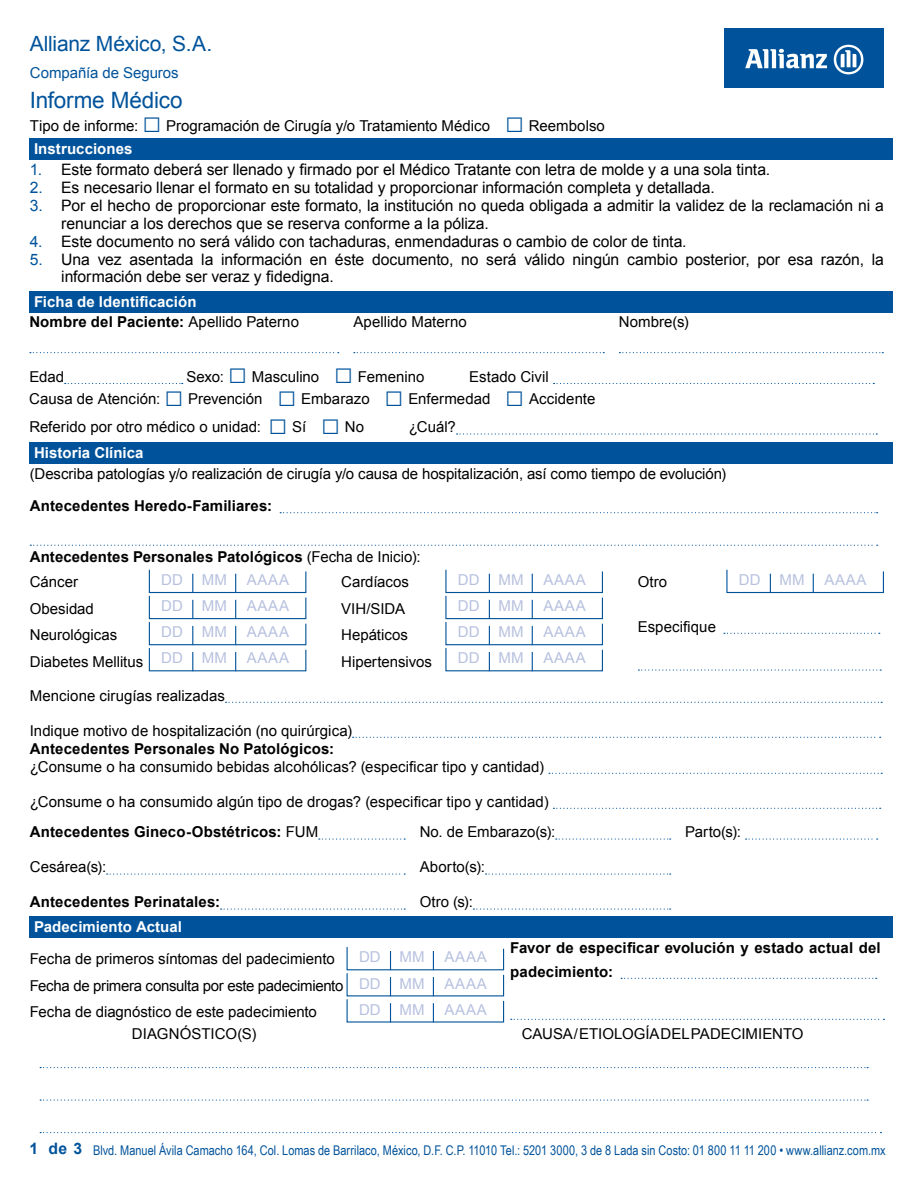
<style>
.page{position:relative;width:918px;height:1188px;background:#fff}
.page>*{position:absolute;margin:0;border:0;box-sizing:border-box;transform-origin:0 0}
.t1{font:22.5px "Arial";letter-spacing:-.01em;color:#00539b}
.t2{font:21px "Arial";letter-spacing:-.01em;color:#00539b}
.t3{font:15.75px/17.2px "Arial";letter-spacing:-.005em;color:#000}
.t4{font:15px/26.5px "Arial";color:#000}
.t5{font:700 15px/24px "Arial";letter-spacing:.01em;color:#000}
.t6{font:15px "Arial";letter-spacing:.05em;color:#b7c1df}
.t7{font:700 15px "Arial";letter-spacing:.005em;color:#fff}
.t8{font:15px "Arial";letter-spacing:-.005em;color:#00539b}
.t9{font:13.35px "Arial Narrow";color:#00539b}
.s1{font-size:31.5px;color:#00539b}
.s2{font-weight:700;color:#fff}
.s3{color:#00539b}
.s4{font-weight:400}
.s5{font-weight:700}
.s6{font-family:"Arial";font-weight:700;font-size:15.75px}
</style>
<div class="page">
<div style="left:725px;top:28px;width:159px;height:60px;background:#00539b"></div>
<svg style="left:745px;top:49px;width:82px;height:19px"></svg>
<svg style="left:834px;top:45px;width:29px;height:29px"></svg>
<svg style="left:30px;top:352px;width:309px;height:1px"></svg>
<svg style="left:354px;top:352px;width:250px;height:1px"></svg>
<svg style="left:619px;top:352px;width:264px;height:1px"></svg>
<svg style="left:65px;top:383px;width:118px;height:1px"></svg>
<svg style="left:554px;top:383px;width:320px;height:1px"></svg>
<svg style="left:457px;top:433px;width:420px;height:2px"></svg>
<svg style="left:280px;top:512px;width:598px;height:1px"></svg>
<svg style="left:30px;top:545px;width:848px;height:1px"></svg>
<div style="left:30px;top:138px;width:863px;height:22px;background:#00539b"></div>
<div style="left:30px;top:291px;width:863px;height:22px;background:#00539b"></div>
<div style="left:30px;top:442px;width:863px;height:22px;background:#00539b"></div>
<div style="left:30px;top:916px;width:863px;height:22px;background:#00539b"></div>
<svg style="left:726px;top:569px;width:158px;height:25px"></svg>
<svg style="left:346px;top:947px;width:159px;height:76px"></svg>
<svg style="left:148px;top:569px;width:159px;height:103px"></svg>
<svg style="left:445px;top:569px;width:158px;height:103px"></svg>
<svg style="left:724px;top:633px;width:156px;height:1px"></svg>
<svg style="left:638px;top:669px;width:243px;height:2px"></svg>
<svg style="left:226px;top:702px;width:656px;height:1px"></svg>
<svg style="left:353px;top:737px;width:528px;height:1px"></svg>
<svg style="left:549px;top:773px;width:333px;height:1px"></svg>
<svg style="left:553px;top:808px;width:328px;height:1px"></svg>
<svg style="left:319px;top:838px;width:86px;height:2px"></svg>
<svg style="left:556px;top:838px;width:115px;height:2px"></svg>
<svg style="left:746px;top:838px;width:132px;height:2px"></svg>
<svg style="left:107px;top:874px;width:298px;height:1px"></svg>
<svg style="left:486px;top:874px;width:185px;height:1px"></svg>
<svg style="left:221px;top:909px;width:184px;height:1px"></svg>
<svg style="left:473px;top:909px;width:198px;height:1px"></svg>
<svg style="left:621px;top:978px;width:256px;height:1px"></svg>
<svg style="left:511px;top:1019px;width:373px;height:1px"></svg>
<svg style="left:40px;top:1067px;width:828px;height:1px"></svg>
<svg style="left:40px;top:1100px;width:828px;height:1px"></svg>
<svg style="left:40px;top:1132px;width:842px;height:1px"></svg>
<h2 class="t2" style="left:30px;top:30px;width:184px">Allianz México, S.A.</h2>
<p class="t8" style="left:30px;top:63px;width:151px">Compañía de Seguros</p>
<h1 class="t1" style="left:30px;top:85px;width:154px">Informe Médico</h1>
<p class="t4" style="left:30px;top:114px;width:577px;line-height:23.5px">Tipo de informe: <span class="s1">□</span> Programación de Cirugía y/o Tratamiento Médico <span class="s1">□</span> Reembolso<br><span class="s2">Instrucciones</span></p>
<p class="t3" style="left:30px;top:161px;width:742px"><span class="s3">1.</span> Este formato deberá ser llenado y firmado por el Médico Tratante con letra de molde y a una sola tinta.</p>
<p class="t3" style="left:30px;top:179px;width:687px"><span class="s3">2.</span> Es necesario llenar el formato en su totalidad y proporcionar información completa y detallada.</p>
<p class="t3" style="left:61px;top:197px;width:824px;text-indent:-32px"><span class="s3">3.</span> Por el hecho de proporcionar este formato, la institución no queda obligada a admitir la validez de la reclamación ni a renunciar a los derechos que se reserva conforme a la póliza.</p>
<p class="t3" style="left:30px;top:233px;width:658px"><span class="s3">4.</span> Este documento no será válido con tachaduras, enmendaduras o cambio de color de tinta.</p>
<p class="t3" style="left:61px;top:251px;width:824px;text-indent:-32px"><span class="s3">5.</span> Una vez asentada la información en éste documento, no será válido ningún cambio posterior, por esa razón, la información debe ser veraz y fidedigna.</p>
<p class="t7" style="left:34px;top:292px;width:164px">Ficha de Identificación</p>
<p class="t5" style="left:29px;top:310px;width:271px">Nombre del Paciente: <span class="s4">Apellido Paterno</span></p>
<p class="t4" style="left:353px;top:309px;width:115px">Apellido Materno</p>
<p class="t4" style="left:619px;top:309px;width:71px">Nombre(s)</p>
<p class="t4" style="left:29px;top:364px;width:36px">Edad</p>
<p class="t4" style="left:186px;top:364px;width:240px">Sexo: <span class="s1">□</span> Masculino <span class="s1">□</span> Femenino</p>
<p class="t4" style="left:29px;top:366px;width:568px;line-height:22.2px;text-indent:440px">Estado Civil<br>Causa de Atención: <span class="s1">□</span> Prevención <span class="s1">□</span> Embarazo <span class="s1">□</span> Enfermedad <span class="s1">□</span> Accidente</p>
<p class="t4" style="left:29px;top:414px;width:336px">Referido por otro médico o unidad: <span class="s1">□</span> Sí <span class="s1">□</span> No</p>
<p class="t4" style="left:409px;top:414px;width:49px">¿Cuál?</p>
<p class="t4" style="left:30px;top:460px;width:698px">(Describa patologías y/o realización de cirugía y/o causa de hospitalización, así como tiempo de evolución)</p>
<p class="t5" style="left:30px;top:494px;width:244px">Antecedentes Heredo-Familiares:</p>
<p class="t5" style="left:30px;top:545px;width:392px">Antecedentes Personales Patológicos <span class="s4">(Fecha de Inicio):</span></p>
<p class="t7" style="left:34px;top:443px;width:111px">Historia Clínica</p>
<p class="t4" style="left:30px;top:569px;width:115px">Cáncer<br>Obesidad<br>Neurológicas<br>Diabetes Mellitus</p>
<p class="t6" style="left:161px;top:570px;width:23px">DD</p>
<p class="t6" style="left:202px;top:570px;width:27px">MM</p>
<p class="t6" style="left:247px;top:570px;width:44px">AAAA</p>
<p class="t6" style="left:458px;top:570px;width:23px">DD</p>
<p class="t6" style="left:498px;top:570px;width:27px">MM</p>
<p class="t6" style="left:543px;top:570px;width:44px">AAAA</p>
<p class="t6" style="left:739px;top:570px;width:23px">DD</p>
<p class="t6" style="left:779px;top:570px;width:27px">MM</p>
<p class="t6" style="left:824px;top:570px;width:44px">AAAA</p>
<p class="t4" style="left:341px;top:569px;width:92px">Cardíacos<br>VIH/SIDA<br>Hepáticos<br>Hipertensivos</p>
<p class="t4" style="left:638px;top:569px;width:31px">Otro</p>
<p class="t6" style="left:161px;top:596px;width:23px">DD</p>
<p class="t6" style="left:202px;top:596px;width:27px">MM</p>
<p class="t6" style="left:247px;top:596px;width:44px">AAAA</p>
<p class="t6" style="left:458px;top:596px;width:23px">DD</p>
<p class="t6" style="left:498px;top:596px;width:27px">MM</p>
<p class="t6" style="left:543px;top:596px;width:44px">AAAA</p>
<p class="t4" style="left:638px;top:613px;width:80px">Especifique</p>
<p class="t6" style="left:161px;top:622px;width:23px">DD</p>
<p class="t6" style="left:202px;top:622px;width:27px">MM</p>
<p class="t6" style="left:247px;top:622px;width:44px">AAAA</p>
<p class="t6" style="left:458px;top:622px;width:23px">DD</p>
<p class="t6" style="left:498px;top:622px;width:27px">MM</p>
<p class="t6" style="left:543px;top:622px;width:44px">AAAA</p>
<p class="t6" style="left:161px;top:648px;width:23px">DD</p>
<p class="t6" style="left:202px;top:648px;width:27px">MM</p>
<p class="t6" style="left:247px;top:648px;width:44px">AAAA</p>
<p class="t6" style="left:458px;top:648px;width:23px">DD</p>
<p class="t6" style="left:498px;top:648px;width:27px">MM</p>
<p class="t6" style="left:543px;top:648px;width:44px">AAAA</p>
<p class="t4" style="left:30px;top:682px;width:197px">Mencione cirugías realizadas</p>
<p class="t4" style="left:30px;top:717px;width:324px">Indique motivo de hospitalización (no quirúrgica)</p>
<p class="t5" style="left:30px;top:737px;width:306px">Antecedentes Personales No Patológicos:</p>
<p class="t4" style="left:30px;top:753px;width:516px">¿Consume o ha consumido bebidas alcohólicas? (especificar tipo y cantidad)</p>
<p class="t4" style="left:30px;top:786px;width:520px;line-height:30.8px">¿Consume o ha consumido algún tipo de drogas? (especificar tipo y cantidad)<br><span class="s5">Antecedentes Gineco-Obstétricos:</span> FUM</p>
<p class="t4" style="left:420px;top:819px;width:137px">No. de Embarazo(s):</p>
<p class="t4" style="left:685px;top:819px;width:57px">Parto(s):</p>
<p class="t4" style="left:30px;top:854px;width:78px">Cesárea(s):</p>
<p class="t4" style="left:420px;top:854px;width:67px">Aborto(s):</p>
<p class="t5" style="left:30px;top:891px;width:192px">Antecedentes Perinatales:</p>
<p class="t4" style="left:420px;top:889px;width:55px">Otro (s):</p>
<p class="t7" style="left:34px;top:917px;width:150px">Padecimiento Actual</p>
<p class="t4" style="left:30px;top:946px;width:315px">Fecha de primeros síntomas del padecimiento<br>Fecha de primera consulta por este padecimiento<br>Fecha de diagnóstico de este padecimiento</p>
<p class="t6" style="left:359px;top:947px;width:23px">DD</p>
<p class="t6" style="left:400px;top:947px;width:27px">MM</p>
<p class="t6" style="left:445px;top:947px;width:44px">AAAA</p>
<p class="t6" style="left:359px;top:973px;width:23px">DD</p>
<p class="t6" style="left:400px;top:973px;width:27px">MM</p>
<p class="t6" style="left:445px;top:973px;width:44px">AAAA</p>
<p class="t6" style="left:359px;top:1000px;width:23px">DD</p>
<p class="t6" style="left:400px;top:1000px;width:27px">MM</p>
<p class="t6" style="left:445px;top:1000px;width:44px">AAAA</p>
<p class="t5" style="left:510px;top:936px;width:372px">Favor de especificar evolución y estado actual del padecimiento:</p>
<p class="t4" style="left:132px;top:1020px;width:126px">DIAGNÓSTICO(S)</p>
<p class="t4" style="left:522px;top:1020px;width:283px">CAUSA/ETIOLOGÍADELPADECIMIENTO</p>
<p class="t9" style="left:29px;top:1140px;width:858px"><span class="s6">1 de 3</span> Blvd. Manuel Ávila Camacho 164, Col. Lomas de Barrilaco, México, D.F. C.P. 11010 Tel.: 5201 3000, 3 de 8 Lada sin Costo: 01 800 11 11 200 • www.allianz.com.mx</p>
</div>
